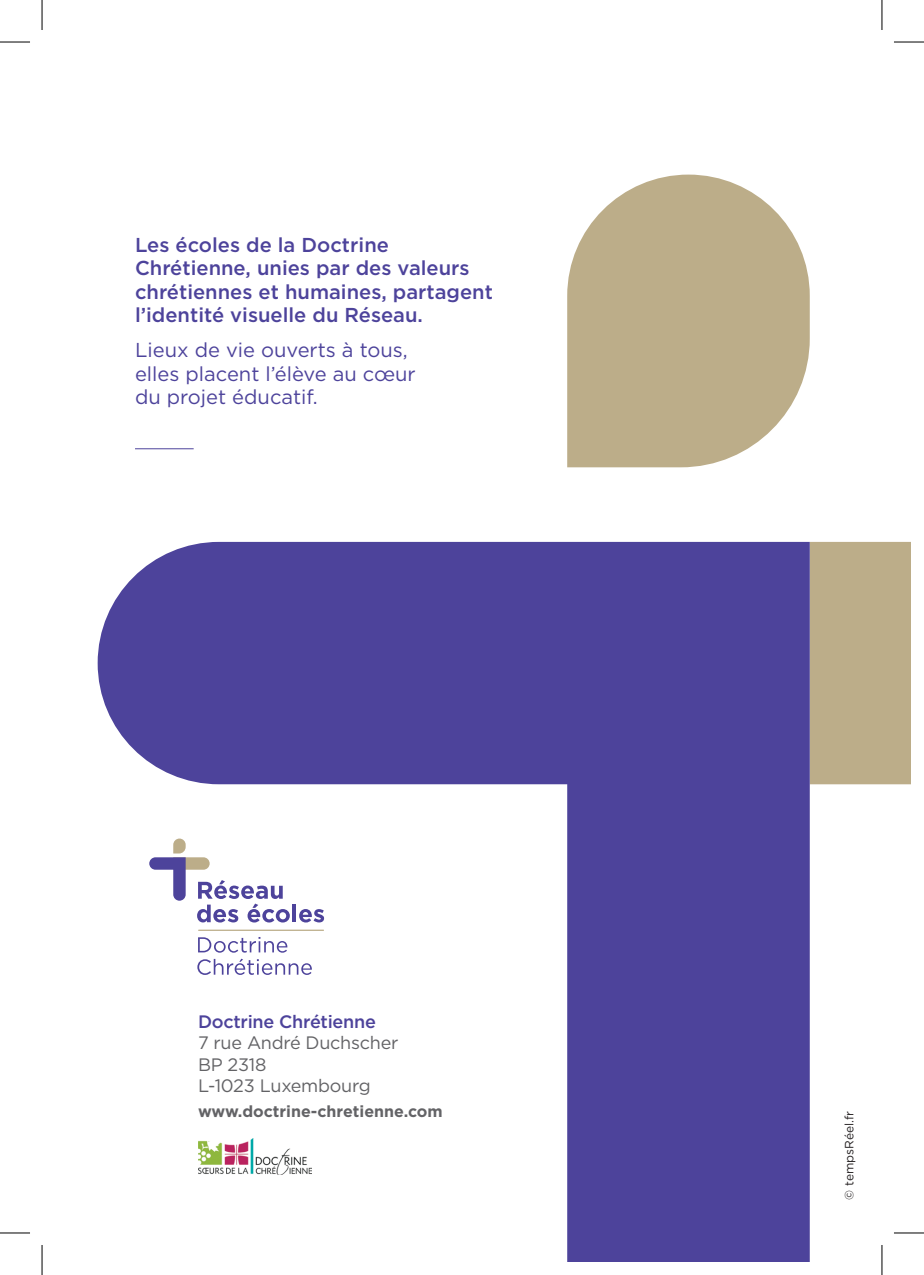
<style>
.page{position:relative;width:924px;height:1275px;background:#fff}
.page>*{position:absolute;margin:0;border:0;box-sizing:border-box;transform-origin:0 0}
.t1{font:500 20.2px/23.4px "Gotham";color:#4d439b}
.t2{font:20.2px/23.4px "Gotham";color:#4d439b}
.t3{font:18px/21.6px "Gotham";letter-spacing:-.015em;color:#636366}
.t4{font:500 18px "Gotham";letter-spacing:-.015em;color:#4d439b}
.t5{font:700 16px "Gotham";color:#636366}
.t6{font:12px "Gotham";color:#231f20}
</style>
<div class="page">
<svg style="left:567px;top:175px;width:242px;height:292px;background:#c5b899"></svg>
<div style="left:809px;top:542px;width:100px;height:242px;background:#bcad89"></div>
<svg style="left:98px;top:542px;width:711px;height:719px;fill:#4d439b"></svg>
<hr style="left:135px;top:448px;width:58px;height:1px;background:#4d439b">
<hr style="left:292px;top:904px;width:4px;height:18px;background:#4d439b">
<svg style="left:299px;top:909px;width:25px;height:13px"></svg>
<svg style="left:198px;top:937px;width:89px;height:15px"></svg>
<svg style="left:197px;top:958px;width:115px;height:17px"></svg>
<svg style="left:149px;top:838px;width:141px;height:84px"></svg>
<hr style="left:198px;top:929px;width:125px;height:2px;background:#bcad89">
<img style="left:198px;top:1138px;width:113px;height:36px">
<hr style="left:0;top:42px;width:30px;height:1px;background:#000">
<hr style="left:893px;top:42px;width:30px;height:1px;background:#000">
<hr style="left:0;top:1232px;width:30px;height:1px;background:#000">
<hr style="left:893px;top:1232px;width:30px;height:1px;background:#000">
<hr style="left:42px;top:0;width:1px;height:30px;background:#000">
<hr style="left:42px;top:1245px;width:1px;height:30px;background:#000">
<hr style="left:881px;top:0;width:1px;height:30px;background:#000">
<hr style="left:881px;top:1245px;width:1px;height:30px;background:#000">
<p class="t1" style="left:135px;top:233px;width:359px">Les écoles de la Doctrine<br>Chrétienne, unies par des valeurs chrétiennes et humaines, partagent l’identité visuelle du Réseau.</p>
<p class="t2" style="left:135px;top:338px;width:282px">Lieux de vie ouverts à tous, elles placent l’élève au cœur du projet éducatif.</p>
<p class="t4" style="left:198px;top:1009px;width:179px">Doctrine Chrétienne</p>
<p class="t3" style="left:198px;top:1031px;width:202px">7 rue André Duchscher<br>BP 2318<br>L-1023 Luxembourg</p>
<p class="t5" style="left:198px;top:1101px;width:246px">www.doctrine-chretienne.com</p>
<p class="t6" style="left:841px;top:1199px;width:90px;rotate:-90deg">© tempsRéel.fr</p>
</div>
